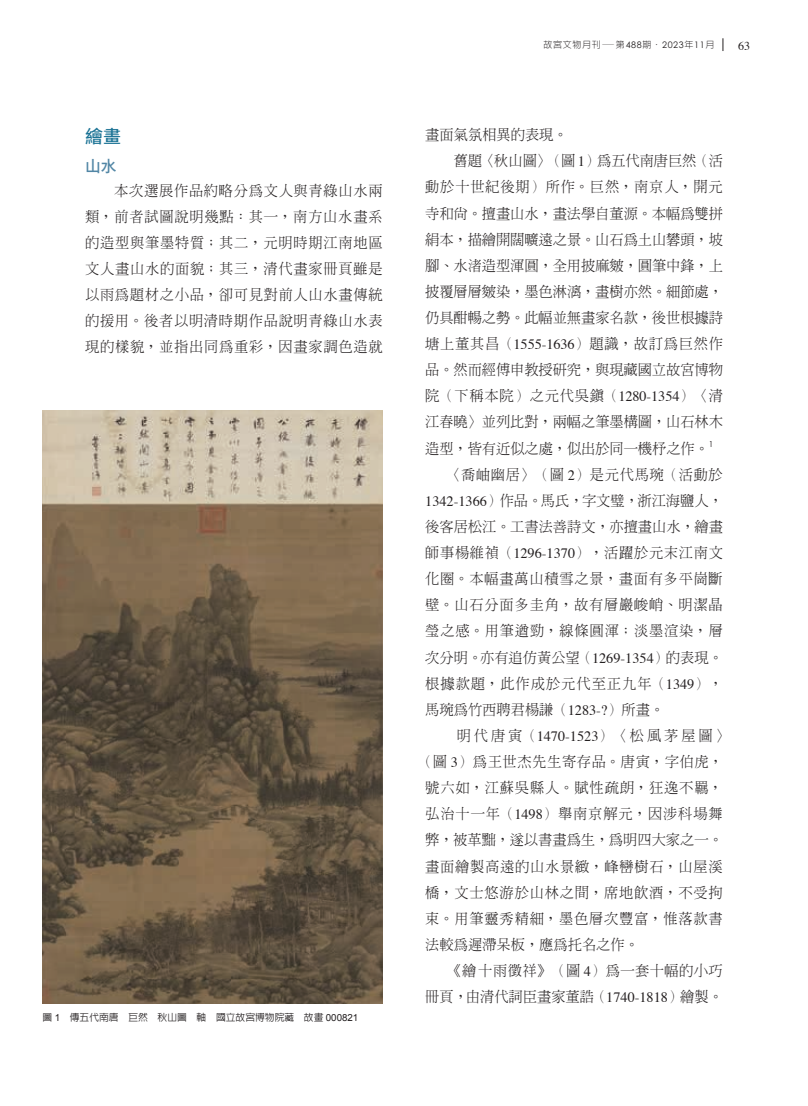
<style>
.page{position:relative;width:808px;height:1106px;background:#fff}
.page>*{position:absolute;margin:0;border:0;box-sizing:border-box;transform-origin:0 0}
.t1{font:500 18px "Noto Sans CJ Ktc";color:#1b7395}
.t2{font:500 15.75px "Noto Sans CJ Ktc";color:#5186a5}
.t3{font:300 14.25px/26.1px "AR Ming B5";letter-spacing:.015em;color:#231f20;text-align:justify}
.t4{font:300 14.25px "AR Ming B5";letter-spacing:-.005em;color:#231f20}
.t5{font:300 14.25px "AR Ming B5";letter-spacing:.055em;color:#231f20}
.t6{font:300 14.25px "AR Ming B5";letter-spacing:.05em;color:#231f20}
.t7{font:300 14.25px "AR Ming B5";letter-spacing:.205em;color:#231f20}
.t8{font:300 14.25px "AR Ming B5";letter-spacing:.065em;color:#231f20}
.t9{font:300 14.25px "AR Ming B5";letter-spacing:.04em;color:#231f20}
.t10{font:300 14.25px "AR Ming B5";letter-spacing:.06em;color:#231f20}
.t11{font:12px "Times";color:#231f20}
.t12{font:500 9.75px "AR Hei B5";color:#231f20}
.t13{font:300 9px "AR Hei B5";letter-spacing:.075em;color:#231f20}
.t14{font:8.25px "Century Gothic";color:#231f20}
.s1{font-family:"Arial";font-weight:400}
.s2{font-family:"Century Gothic";font-weight:400}
.s3{font-family:"Adobe Song Std"}
.s4{font-family:"Times";font-weight:400}
</style>
<div class="page">
<svg style="left:723px;top:38px;width:1px;height:13px"></svg>
<img style="left:43px;top:410px;width:340px;height:593px">
<p class="t1" style="left:85px;top:127px;width:37px">繪畫</p>
<p class="t2" style="left:85px;top:157px;width:33px">山水</p>
<p class="t3" style="left:85px;top:178px;width:299px;text-indent:29px">本次選展作品約略分為文人與青綠山水兩類，前者試圖說明幾點：其一，南方山水畫系的造型與筆墨特質；其二，元明時期江南地區文人畫山水的面貌；其三，清代畫家冊頁雖是以雨為題材之小品，卻可見對前人山水畫傳統的援用。後者以明清時期作品說明青綠山水表現的樣貌，並指出同為重彩，因畫家調色造就</p>
<p class="t12" style="left:43px;top:1012px;width:317px">圖 <span class="s1">1</span>　傳五代南唐　巨然　秋山圖　軸　國立故宮博物院藏 故畫 <span class="s1">000821</span></p>
<p class="t13" style="left:543px;top:40px;width:173px">故宮文物月刊—第<span class="s2">488</span>期<span class="s3">・</span><span class="s2">2023</span>年<span class="s2">11</span>月</p>
<p class="t11" style="left:738px;top:34px;width:13px">63</p>
<p class="t3" style="left:425px;top:122px;width:144px">畫面氣氛相異的表現。</p>
<p class="t4" style="left:454px;top:154px;width:271px">舊題〈秋山圖〉（圖 <span class="s4">1</span>）為五代南唐巨然（活</p>
<p class="t5" style="left:425px;top:180px;width:299px">動於十世紀後期）所作。巨然，南京人，開元</p>
<p class="t4" style="left:425px;top:206px;width:299px">寺和尚。擅畫山水，畫法學自董源。本幅為雙拼</p>
<p class="t4" style="left:425px;top:232px;width:299px">絹本，描繪開闊曠遠之景。山石為土山礬頭，坡</p>
<p class="t4" style="left:425px;top:258px;width:299px">腳、水渚造型渾圓，全用披麻皴，圓筆中鋒，上</p>
<p class="t4" style="left:425px;top:284px;width:299px">披覆層層皴染，墨色淋漓，畫樹亦然。細節處，</p>
<p class="t4" style="left:425px;top:310px;width:299px">仍具酣暢之勢。此幅並無畫家名款，後世根據詩</p>
<p class="t6" style="left:425px;top:336px;width:299px">塘上董其昌（<span class="s4">1555-1636</span>）題識，故訂為巨然作</p>
<p class="t4" style="left:425px;top:363px;width:299px">品。然而經傅申教授研究，與現藏國立故宮博物</p>
<p class="t5" style="left:425px;top:389px;width:299px">院（下稱本院）之元代吳鎮（<span class="s4">1280-1354</span>）〈清</p>
<p class="t4" style="left:425px;top:415px;width:299px">江春曉〉並列比對，兩幅之筆墨構圖，山石林木</p>
<p class="t4" style="left:425px;top:441px;width:285px">造型，皆有近似之處，似出於同一機杼之作。</p>
<p class="t14" style="left:709px;top:438px;width:6px">1</p>
<p class="t3" style="left:425px;top:461px;width:299px;text-indent:21px">〈喬岫幽居〉（圖 <span class="s4">2</span>）是元代馬琬（活動於<span class="s4">1342-1366</span>）作品。馬氏，字文璧，浙江海鹽人，後客居松江。工書法善詩文，亦擅畫山水，繪畫師事楊維禎（<span class="s4">1296-1370</span>），活躍於元末江南文化圈。本幅畫萬山積雪之景，畫面有多平崗斷壁。山石分面多圭角，故有層巖峻峭、明潔晶瑩之感。用筆遒勁，線條圓渾；淡墨渲染，層次分明。亦有追仿黃公望（<span class="s4">1269-1354</span>）的表現。根據款題，此作成於元代至正九年（<span class="s4">1349</span>），馬琬為竹西聘君楊謙（<span class="s4">1283-?</span>）所畫。</p>
<p class="t7" style="left:457px;top:728px;width:275px">明代唐寅（<span class="s4">1470-1523</span>）〈松風茅屋圖〉</p>
<p class="t9" style="left:418px;top:754px;width:306px">（圖 <span class="s4">3</span>）為王世杰先生寄存品。唐寅，字伯虎，</p>
<p class="t10" style="left:425px;top:780px;width:299px">號六如，江蘇吳縣人。賦性疏朗，狂逸不羈，</p>
<p class="t8" style="left:425px;top:806px;width:299px">弘治十一年（<span class="s4">1498</span>）舉南京解元，因涉科場舞</p>
<p class="t3" style="left:425px;top:827px;width:299px">弊，被革黜，遂以書畫為生，為明四大家之一。</p>
<p class="t6" style="left:425px;top:859px;width:299px">畫面繪製高遠的山水景緻，峰巒樹石，山屋溪</p>
<p class="t5" style="left:425px;top:885px;width:299px">橋，文士悠游於山林之間，席地飲酒，不受拘</p>
<p class="t5" style="left:425px;top:911px;width:299px">束。用筆靈秀精細，墨色層次豐富，惟落款書</p>
<p class="t3" style="left:425px;top:931px;width:215px">法較為遲滯呆板，應為托名之作。</p>
<p class="t3" style="left:447px;top:957px;width:277px">《繪十雨徵祥》（圖 <span class="s4">4</span>）為一套十幅的小巧</p>
<p class="t3" style="left:425px;top:983px;width:299px">冊頁，由清代詞臣畫家董誥（<span class="s4">1740-1818</span>）繪製。</p>
</div>
